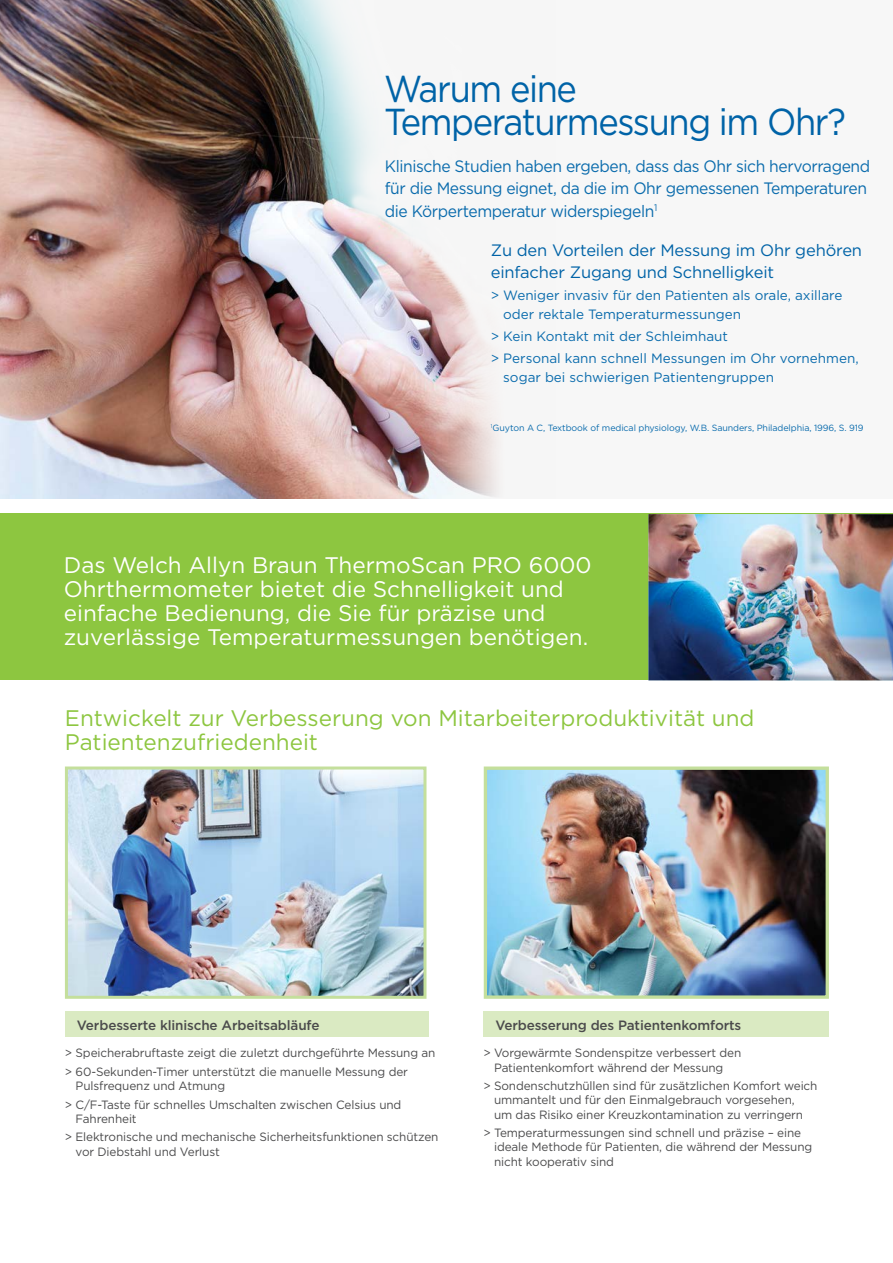
<style>
.page{position:relative;width:893px;height:1263px;background:#fff}
.page>*{position:absolute;margin:0;border:0;box-sizing:border-box;transform-origin:0 0}
.t1{font:37.5px/33px "Gotham";letter-spacing:-.04em;color:#0063a7;scale:.92 1}
.t2{font:22.5px/24px "Gotham";color:#fff}
.t3{font:22.5px/24px "Gotham";color:#8dc640}
.t4{font:16.5px/22.5px "Gotham";letter-spacing:-.025em;color:#0b6cad;scale:.95 1}
.t5{font:16.5px/22.5px "Gotham";letter-spacing:-.01em;color:#0063a7}
.t6{font:13.5px/19.5px "Gotham";color:#0b6cad}
.t7{font:500 13.5px "Gotham";letter-spacing:-.01em;color:#4b4b4c}
.t8{font:12px/14.2px "Gotham";letter-spacing:-.01em;color:#4b4b4c}
.t9{font:9px "Gotham";letter-spacing:-.01em;color:#0b6cad}
</style>
<div class="page">
<div style="left:0;top:0;width:893px;height:499px;background:#f7f7f7"></div>
<img style="left:0;top:0;width:497px;height:499px">
<div style="left:0;top:514px;width:893px;height:166px;background:#8dc640"></div>
<img style="left:65px;top:766px;width:362px;height:233px">
<img style="left:483px;top:766px;width:346px;height:233px">
<div style="left:65px;top:1011px;width:364px;height:26px;background:#daeac2"></div>
<div style="left:483px;top:1011px;width:346px;height:26px;background:#daeac2"></div>
<img style="left:648px;top:514px;width:245px;height:166px">
<h1 class="t1" style="left:384px;top:72px;width:503px">Warum eine<br>Temperaturmessung im Ohr?</h1>
<h3 class="t4" style="left:385px;top:154px;width:512px">Klinische Studien haben ergeben, dass das Ohr sich hervorragend für die Messung eignet, da die im Ohr gemessenen Temperaturen die Körpertemperatur widerspiegeln<sup>1</sup></h3>
<h3 class="t5" style="left:491px;top:238px;width:373px">Zu den Vorteilen der Messung im Ohr gehören einfacher Zugang und Schnelligkeit</h3>
<p class="t6" style="left:503px;top:285px;width:341px;text-indent:-12px">&gt; Weniger invasiv für den Patienten als orale, axillare oder rektale Temperaturmessungen</p>
<p class="t6" style="left:491px;top:325px;width:369px;line-height:21.6px">&gt; Kein Kontakt mit der Schleimhaut<br>&gt; Personal kann schnell Messungen im Ohr vornehmen,</p>
<p class="t6" style="left:503px;top:367px;width:272px">sogar bei schwierigen Patientengruppen</p>
<p class="t9" style="left:491px;top:422px;width:374px"><sup>1</sup>Guyton A C, Textbook of medical physiology, W.B. Saunders, Philadelphia, 1996, S. 919</p>
<h2 class="t2" style="left:64px;top:552px;width:529px">Das Welch Allyn Braun ThermoScan PRO 6000<br>Ohrthermometer bietet die Schnelligkeit und einfache Bedienung, die Sie für präzise und zuverlässige Temperaturmessungen benötigen.</h2>
<h2 class="t3" style="left:65px;top:706px;width:691px">Entwickelt zur Verbesserung von Mitarbeiterproduktivität und<br>Patientenzufriedenheit</h2>
<p class="t7" style="left:77px;top:1016px;width:244px">Verbesserte klinische Arbeitsabläufe</p>
<p class="t8" style="left:65px;top:1043px;width:372px;line-height:18.5px">&gt; Speicherabruftaste zeigt die zuletzt durchgeführte Messung an &gt; 60-Sekunden-Timer unterstützt die manuelle Messung der</p>
<p class="t8" style="left:65px;top:1076px;width:338px;line-height:18.5px;text-indent:11px">Pulsfrequenz und Atmung<br>&gt; C/F-Taste für schnelles Umschalten zwischen Celsius und</p>
<p class="t8" style="left:65px;top:1109px;width:375px;line-height:18.5px;text-indent:11px">Fahrenheit<br>&gt; Elektronische und mechanische Sicherheitsfunktionen schützen</p>
<p class="t8" style="left:76px;top:1144px;width:146px">vor Diebstahl und Verlust</p>
<p class="t7" style="left:495px;top:1016px;width:247px">Verbesserung des Patientenkomforts</p>
<p class="t8" style="left:494px;top:1046px;width:249px;text-indent:-11px">&gt; Vorgewärmte Sondenspitze verbessert den<br>Patientenkomfort während der Messung</p>
<p class="t8" style="left:494px;top:1078px;width:325px;text-indent:-11px">&gt; Sondenschutzhüllen sind für zusätzlichen Komfort weich ummantelt und für den Einmalgebrauch vorgesehen,<br>um das Risiko einer Kreuzkontamination zu verringern</p>
<p class="t8" style="left:494px;top:1125px;width:320px;text-indent:-11px">&gt; Temperaturmessungen sind schnell und präzise – eine ideale Methode für Patienten, die während der Messung nicht kooperativ sind</p>
</div>
